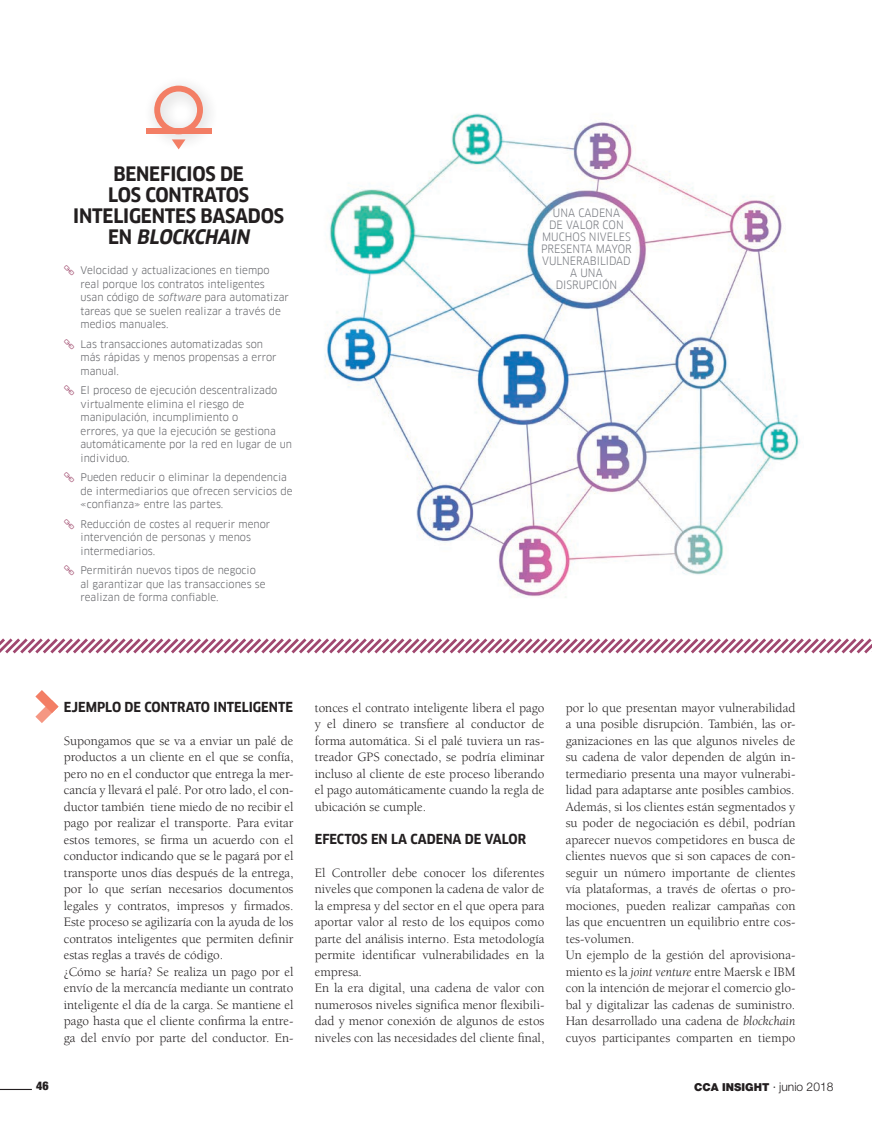
<style>
.page{position:relative;width:872px;height:1127px;background:#fff}
.page>*{position:absolute;margin:0;border:0;box-sizing:border-box;transform-origin:0 0}
.t1{font:700 19.5px/21px "Clan Narrow";letter-spacing:-.01em;color:#231f20;text-align:center}
.t2{font:700 13.5px "Clan Narrow";color:#231f20}
.t3{font:13.2px/16.5px "Berkeley";color:#231f20;text-align:justify}
.t4{font:900 condensed 12px "Helvetica Neue LT Std";color:#231f20}
.t5{font:11.25px/12px "Clan Narrow";color:#777a80;text-align:center}
.t6{font:900 10.95px "Helvetica Neue LT Std";color:#231f20}
.t7{font:10.2px/13.5px "Clan Narrow";color:#646569;scale:1.1 1}
.s1{font-style:italic}
.s2{font-weight:300;font-size:12px}
</style>
<div class="page">
<hr style="left:0;top:1089px;width:32px;height:1px;background:#231f20">
<svg style="left:0;top:638px;width:872px;height:16px"></svg>
<div style="left:143px;top:75px;width:77px;height:76px;background:#231f20;opacity:.25"></div>
<div style="left:146px;top:128px;width:65px;height:6px;background:#f37e65"></div>
<svg style="left:154px;top:86px;width:49px;height:63px"></svg>
<img style="left:324px;top:113px;width:476px;height:485px">
<div style="left:539px;top:202px;width:95px;height:94px;background:#fff;border-radius:50%"></div>
<svg style="left:35px;top:690px;width:24px;height:33px"></svg>
<p class="t1" style="left:73px;top:164px;width:212px">BENEFICIOS DE<br>LOS CONTRATOS<br>INTELIGENTES BASADOS<br>E N <span class="s1">BLOCKCHAIN</span></p>
<p class="t7" style="left:81px;top:264px;width:191px">Velocidad y actualizaciones en tiempo real porque los contratos inteligentes usan código de <span class="s1">software</span> para automatizar tareas que se suelen realizar a través de medios manuales.</p>
<p class="t7" style="left:81px;top:337px;width:180px">Las transacciones automatizadas son más rápidas y menos propensas a error manual.</p>
<p class="t7" style="left:81px;top:384px;width:194px">El proceso de ejecución descentralizado virtualmente elimina el riesgo de manipulación, incumplimiento o<br>errores, ya que la ejecución se gestiona automáticamente por la red en lugar de un individuo.</p>
<p class="t7" style="left:81px;top:471px;width:194px">Pueden reducir o eliminar la dependencia de intermediarios que ofrecen servicios de «confianza» entre las partes.</p>
<p class="t7" style="left:81px;top:517px;width:174px">Reducción de costes al requerir menor intervención de personas y menos intermediarios.</p>
<p class="t7" style="left:81px;top:564px;width:170px">Permitirán nuevos tipos de negocio al garantizar que las transacciones se realizan de forma confiable.</p>
<p class="t5" style="left:541px;top:207px;width:92px">UNA CADENA<br>DE VALOR CON<br>MUCHOS NIVELES<br>PRESENTA MAYOR<br>VULNERABILIDAD</p>
<p class="t5" style="left:570px;top:267px;width:34px">A UNA</p>
<p class="t5" style="left:556px;top:279px;width:63px">DISRUPCIÓN</p>
<p class="t2" style="left:64px;top:699px;width:231px">EJEMPLO DE CONTRATO INTELIGENTE</p>
<p class="t3" style="left:64px;top:732px;width:231px">Supongamos que se va a enviar un palé de productos a un cliente en el que se confía, pero no en el conductor que entrega la mer&shy;cancía y llevará el palé. Por otro lado, el con&shy;ductor también tiene miedo de no recibir el pago por realizar el transporte. Para evitar estos temores, se firma un acuerdo con el conductor indicando que se le pagará por el transporte unos días después de la entrega, por lo que serían necesarios documentos legales y contratos, impresos y firmados.<br>Este proceso se agilizaría con la ayuda de los contratos inteligentes que permiten definir estas reglas a través de código.</p>
<p class="t3" style="left:64px;top:963px;width:231px">¿Cómo se haría? Se realiza un pago por el envío de la mercancía mediante un contrato inteligente el día de la carga. Se mantiene el pago hasta que el cliente confirma la entre&shy;ga del envío por parte del conductor. En-</p>
<p class="t3" style="left:315px;top:699px;width:231px">tonces el contrato inteligente libera el pago y el dinero se transfiere al conductor de forma automática. Si el palé tuviera un ras&shy;treador GPS conectado, se podría eliminar incluso al cliente de este proceso liberando el pago automáticamente cuando la regla de ubicación se cumple.</p>
<p class="t2" style="left:315px;top:831px;width:213px">EFECTOS EN LA CADENA DE VALOR</p>
<p class="t3" style="left:315px;top:864px;width:231px">El Controller debe conocer los diferentes niveles que componen la cadena de valor de la empresa y del sector en el que opera para aportar valor al resto de los equipos como parte del análisis interno. Esta metodología permite identificar vulnerabilidades en la empresa.</p>
<p class="t3" style="left:315px;top:980px;width:231px">En la era digital, una cadena de valor con numerosos niveles significa menor flexibili&shy;dad y menor conexión de algunos de estos niveles con las necesidades del cliente final,</p>
<p class="t3" style="left:566px;top:699px;width:231px">por lo que presentan mayor vulnerabilidad a una posible disrupción. También, las or&shy;ganizaciones en las que algunos niveles de su cadena de valor dependen de algún in&shy;termediario presenta una mayor vulnerabi&shy;lidad para adaptarse ante posibles cambios.</p>
<p class="t3" style="left:566px;top:798px;width:231px">Además, si los clientes están segmentados y su poder de negociación es débil, podrían aparecer nuevos competidores en busca de clientes nuevos que si son capaces de con&shy;seguir un número importante de clientes vía plataformas, a través de ofertas o pro&shy;mociones, pueden realizar campañas con las que encuentren un equilibrio entre cos&shy;tes-volumen.</p>
<p class="t3" style="left:566px;top:947px;width:231px">Un ejemplo de la gestión del aprovisiona&shy;miento es la <span class="s1">joint venture</span> entre Maersk e IBM con la intención de mejorar el comercio glo&shy;bal y digitalizar las cadenas de suministro.<br>Han desarrollado una cadena de <span class="s1">blockchain </span>cuyos participantes comparten en tiempo</p>
<p class="t4" style="left:36px;top:1078px;width:14px">46</p>
<p class="t6" style="left:694px;top:1080px;width:141px">CCA INSIGHT <span class="s2">· junio 2018</span></p>
</div>
